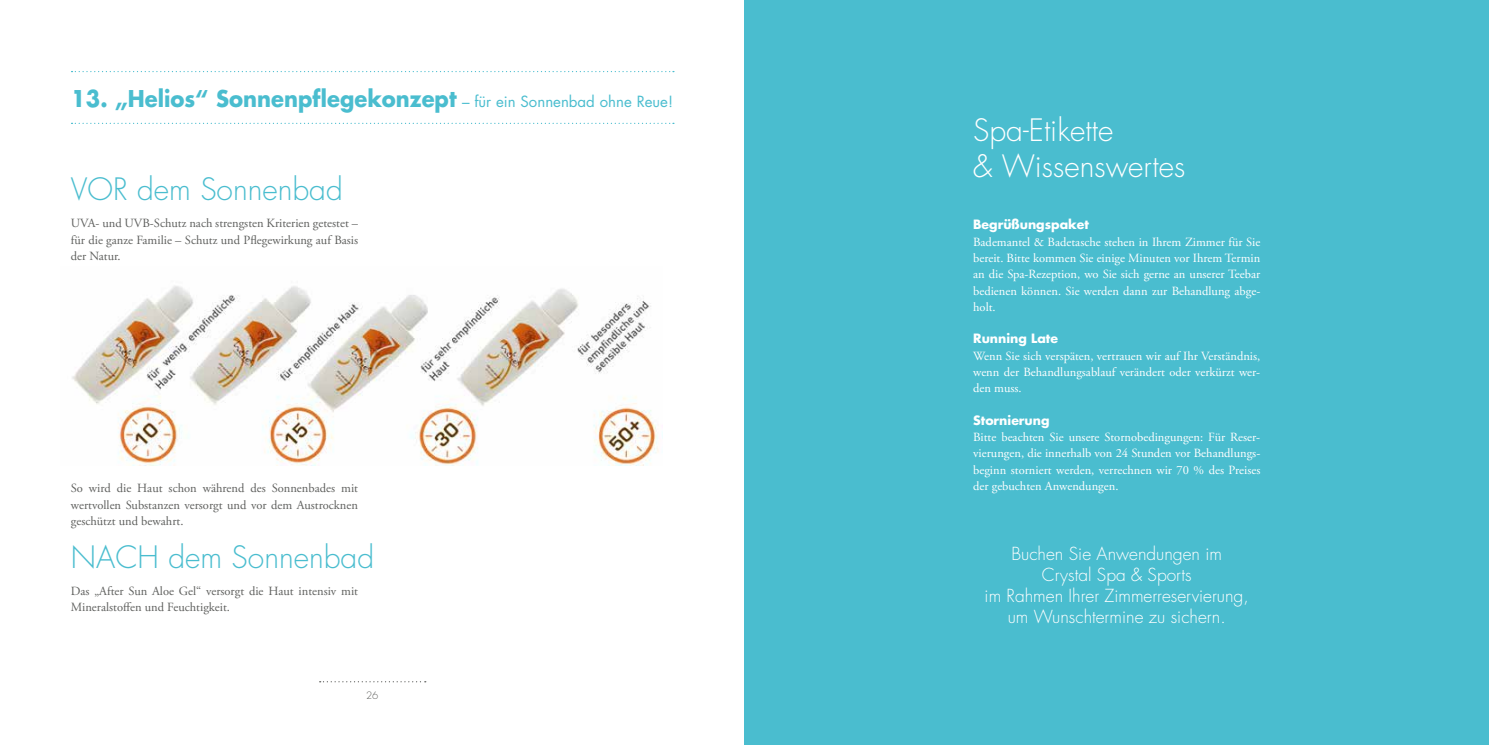
<style>
.page{position:relative;width:1489px;height:745px;background:#fff}
.page>*{position:absolute;margin:0;border:0;box-sizing:border-box;transform-origin:0 0}
.t1{font:300 30px "Futura";color:#4abdcf}
.t2{font:300 30px/36px "Futura";color:#fff}
.t3{font:700 22.5px "Futura";color:#4abdcf;scale:.94 1}
.t4{font:300 17.5px/21px "Futura";color:#fff;text-align:center}
.t5{font:12.5px/16.2px "Adobe Garamond Pro";color:#fff;text-align:justify}
.t6{font:12.5px/16.2px "Adobe Garamond Pro";color:#5f605e;text-align:justify}
.t7{font:700 12.5px "Futura";color:#fff}
.t8{font:300 10px "Futura";color:#5f605e}
.s1{font-weight:400;font-size:15px}
</style>
<div class="page">
<svg style="left:320px;top:681px;width:106px;height:1px"></svg>
<svg style="left:71px;top:71px;width:603px;height:1px"></svg>
<svg style="left:71px;top:123px;width:603px;height:1px"></svg>
<img style="left:72px;top:285px;width:587px;height:180px">
<div style="left:744px;top:0;width:744px;height:744px;background:#4abdcf"></div>
<h2 class="t3" style="left:71px;top:83px;width:641px">13. „Helios“ Sonnenpflegekonzept <span class="s1">– für ein Sonnenbad ohne Reue!</span></h2>
<h1 class="t1" style="left:71px;top:170px;width:273px">VOR dem Sonnenbad</h1>
<p class="t6" style="left:71px;top:215px;width:289px">UVA- und UVB-Schutz nach strengsten Kriterien getestet – für die ganze Familie – Schutz und Pflegewirkung auf Basis der Natur.</p>
<p class="t6" style="left:71px;top:480px;width:289px">So wird die Haut schon während des Sonnenbades mit wertvollen Substanzen versorgt und vor dem Austrocknen geschützt und bewahrt.</p>
<h1 class="t1" style="left:71px;top:537px;width:305px">NACH dem Sonnenbad</h1>
<p class="t6" style="left:71px;top:583px;width:289px">Das „After Sun Aloe Gel“ versorgt die Haut intensiv mit<br>Mineralstoffen und Feuchtigkeit.</p>
<p class="t8" style="left:366px;top:689px;width:14px">26</p>
<h1 class="t2" style="left:973px;top:112px;width:214px">Spa-Etikette<br>&amp; Wissenswertes</h1>
<p class="t7" style="left:973px;top:216px;width:117px">Begrüßungspaket</p>
<p class="t5" style="left:973px;top:234px;width:289px">Bademantel &amp; Badetasche stehen in Ihrem Zimmer für Sie bereit. Bitte kommen Sie einige Minuten vor Ihrem Termin an die Spa-Rezeption, wo Sie sich gerne an unserer Teebar bedienen können. Sie werden dann zur Behandlung abge&shy;holt.</p>
<p class="t7" style="left:973px;top:330px;width:86px">Running Late</p>
<p class="t5" style="left:973px;top:348px;width:289px">Wenn Sie sich verspäten, vertrauen wir auf Ihr Verständnis, wenn der Behandlungsablauf verändert oder verkürzt wer&shy;den muss.</p>
<p class="t7" style="left:973px;top:411px;width:78px">Stornierung</p>
<p class="t5" style="left:973px;top:429px;width:289px">Bitte beachten Sie unsere Stornobedingungen: Für Reser&shy;vierungen, die innerhalb von 24 Stunden vor Behandlungs&shy;beginn storniert werden, verrechnen wir 70 % des Preises der gebuchten Anwendungen.</p>
<h3 class="t4" style="left:984px;top:542px;width:266px">Buchen Sie Anwendungen im<br>Crystal Spa &amp; Sports<br>im Rahmen Ihrer Zimmerreservierung, um Wunschtermine zu sichern.</h3>
</div>
